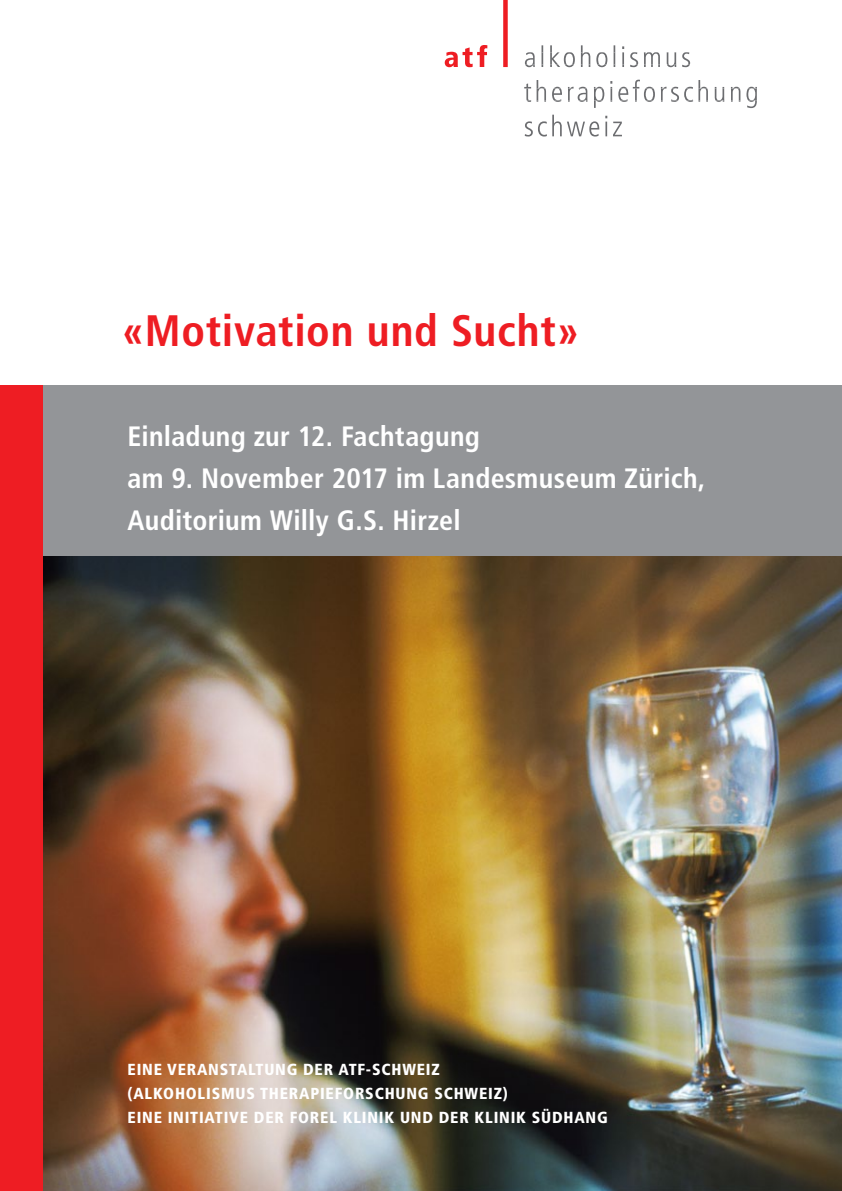
<style>
.page{position:relative;width:842px;height:1191px;background:#fff}
.page>*{position:absolute;margin:0;border:0;box-sizing:border-box;transform-origin:0 0}
.t1{font:700 condensed 44px "Frutiger";letter-spacing:.015em;color:#ee1d23}
.t2{font:700 condensed 28px/42px "Frutiger";letter-spacing:.01em;color:#fff}
.t3{font:900 condensed 16px/24px "Frutiger";letter-spacing:.05em;color:#fff}
</style>
<div class="page">
<img style="left:43px;top:556px;width:799px;height:635px">
<svg style="left:445px;top:0;width:63px;height:67px"></svg>
<svg style="left:525px;top:115px;width:97px;height:21px"></svg>
<svg style="left:524px;top:80px;width:233px;height:28px"></svg>
<svg style="left:525px;top:45px;width:165px;height:22px"></svg>
<div style="left:0;top:386px;width:842px;height:170px;background:#939598"></div>
<div style="left:0;top:386px;width:43px;height:805px;background:#ee1d23"></div>
<h1 class="t1" style="left:122px;top:304px;width:459px">«Motivation und Sucht»</h1>
<h2 class="t2" style="left:128px;top:416px;width:579px">Einladung zur 12. Fachtagung<br>am 9. November 2017 im Landesmuseum Zürich,<br>Auditorium Willy G.S. Hirzel</h2>
<p class="t3" style="left:128px;top:1057px;width:482px">EINE VERANSTALTUNG DER ATF-SCHWEIZ<br>(ALKOHOLISMUS THERAPIEFORSCHUNG SCHWEIZ)<br>EINE INITIATIVE DER FOREL KLINIK UND DER KLINIK SÜDHANG</p>
</div>
